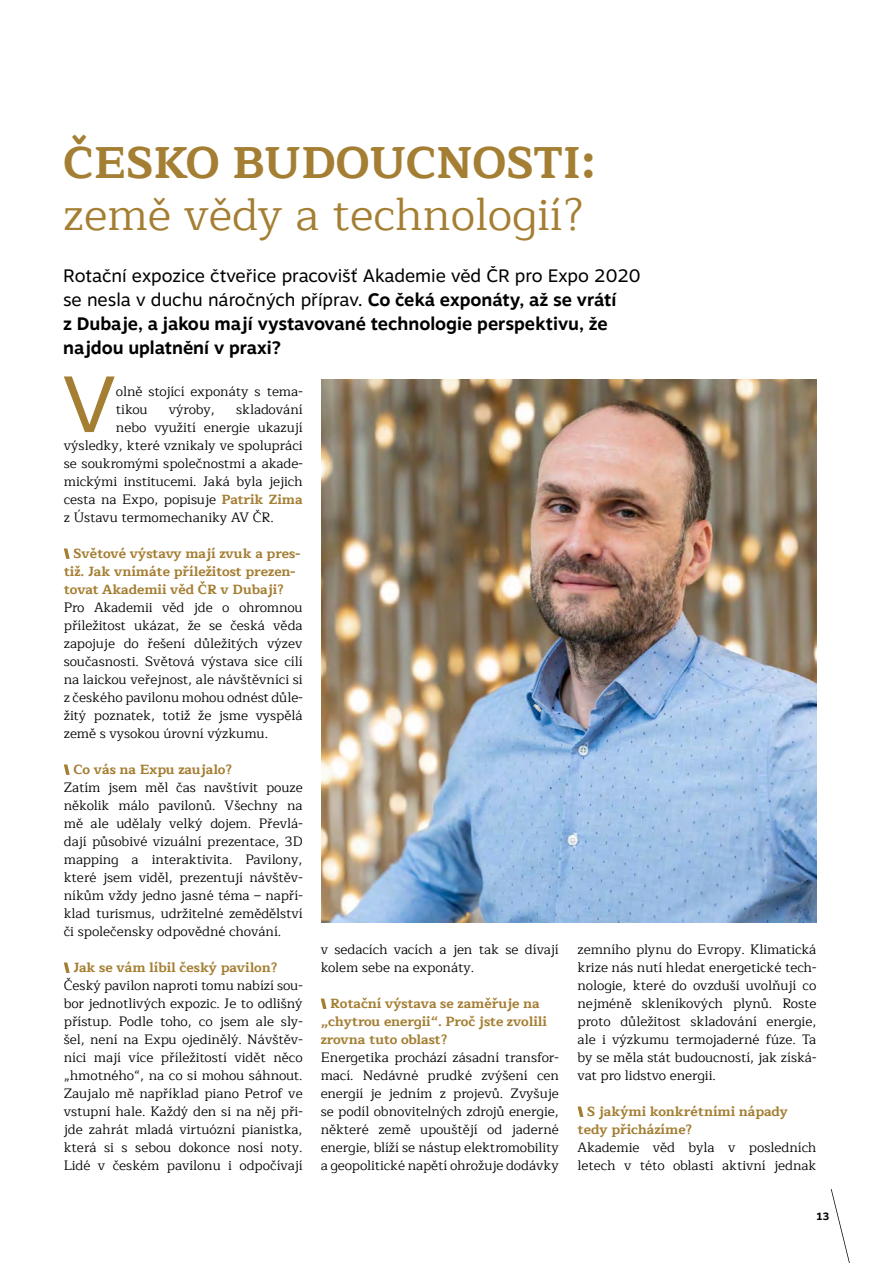
<style>
.page{position:relative;width:893px;height:1263px;background:#fff}
.page>*{position:absolute;margin:0;border:0;box-sizing:border-box;transform-origin:0 0}
.t1{font:79.35px "Motiva Sans";color:#a47e32}
.t2{font:45px "Maitree";color:#a47e32}
.t3{font:700 45px "Maitree";color:#a47e32}
.t4{font:700 18px/24px "Motiva Sans";color:#000}
.t5{font:13.5px/18px "Maitree";color:#000;text-align:justify}
.t6{font:700 13.5px/18px "Maitree";color:#a47e32}
.t7{font:700 10.5px "Motiva Sans";color:#000}
.s1{font-weight:400}
.s2{font-weight:700;color:#a47e32}
</style>
<div class="page">
<svg style="left:831px;top:1189px;width:19px;height:74px"></svg>
<svg style="left:64px;top:548px;width:6px;height:11px"></svg>
<svg style="left:64px;top:764px;width:6px;height:11px"></svg>
<svg style="left:64px;top:962px;width:6px;height:11px"></svg>
<svg style="left:321px;top:998px;width:6px;height:11px"></svg>
<svg style="left:578px;top:1106px;width:5px;height:11px"></svg>
<img style="left:322px;top:379px;width:494px;height:544px">
<h2 class="t3" style="left:63px;top:124px;width:534px">ČESKO BUDOUCNOSTI:</h2>
<h2 class="t2" style="left:63px;top:180px;width:522px">země vědy a technologií?</h2>
<h3 class="t4" style="left:63px;top:264px;width:579px"><span class="s1">Rotační expozice čtveřice pracovišť Akademie věd ČR pro Expo 2020 se nesla v duchu náročných příprav.</span> Co čeká exponáty, až se vrátí<br>z Dubaje, a jakou mají vystavované technologie perspektivu, že najdou uplatnění v praxi?</h3>
<h1 class="t1" style="left:63px;top:346px;width:55px">V</h1>
<p class="t5" style="left:116px;top:383px;width:188px">olně stojící exponáty s tema&shy;tikou</p>
<p class="t5" style="left:169px;top:401px;width:48px">výroby,</p>
<p class="t5" style="left:236px;top:401px;width:68px">skladování</p>
<p class="t5" style="left:116px;top:419px;width:188px">nebo využití energie ukazují</p>
<p class="t5" style="left:64px;top:437px;width:240px">výsledky, které vznikaly ve spolupráci</p>
<p class="t5" style="left:64px;top:455px;width:240px">se soukromými společnostmi a akade-</p>
<p class="t5" style="left:64px;top:473px;width:240px">mickými institucemi. Jaká byla jejich</p>
<p class="t5" style="left:64px;top:491px;width:240px">cesta na Expo, popisuje <span class="s2">Patrik Zima</span></p>
<p class="t5" style="left:64px;top:509px;width:212px">z Ústavu termomechaniky AV ČR.</p>
<p class="t6" style="left:64px;top:544px;width:238px;text-indent:10px">Světové výstavy mají zvuk a pres&shy;tiž. Jak vnímáte příležitost prezen&shy;tovat Akademii věd ČR v Dubaji?</p>
<p class="t5" style="left:64px;top:599px;width:240px">Pro Akademii věd jde o ohromnou příležitost ukázat, že se česká věda zapojuje do řešení důležitých výzev současnosti. Světová výstava sice cílí na laickou veřejnost, ale návštěvníci si z českého pavilonu mohou odnést důle&shy;žitý poznatek, totiž že jsme vyspělá země s vysokou úrovní výzkumu.</p>
<p class="t6" style="left:73px;top:760px;width:160px">Co vás na Expu zaujalo?</p>
<p class="t5" style="left:64px;top:779px;width:240px">Zatím jsem měl čas navštívit pouze několik málo pavilonů. Všechny na mě ale udělaly velký dojem. Převlá&shy;dají působivé vizuální prezentace, 3D mapping a interaktivita. Pavilony, které jsem viděl, prezentují návštěv&shy;níkům vždy jedno jasné téma – napří&shy;klad turismus, udržitelné zemědělství či společensky odpovědné chování.</p>
<p class="t6" style="left:73px;top:958px;width:205px">Jak se vám líbil český pavilon?</p>
<p class="t5" style="left:64px;top:977px;width:240px">Český pavilon naproti tomu nabízí sou&shy;bor jednotlivých expozic. Je to odlišný přístup. Podle toho, co jsem ale sly&shy;šel, není na Expu ojedinělý. Návštěv&shy;níci mají více příležitostí vidět něco „hmotného“, na co si mohou sáhnout.<br>Zaujalo mě například piano Petrof ve vstupní hale. Každý den si na něj při&shy;jde zahrát mladá virtuózní pianistka, která si s sebou dokonce nosí noty.<br>Lidé v českém pavilonu i odpočívají</p>
<p class="t5" style="left:321px;top:941px;width:240px">v sedacích vacích a jen tak se dívají kolem sebe na exponáty.</p>
<p class="t6" style="left:321px;top:994px;width:228px;text-indent:10px">Rotační výstava se zaměřuje na „chytrou energii“. Proč jste zvolili zrovna tuto oblast?</p>
<p class="t5" style="left:321px;top:1049px;width:240px">Energetika prochází zásadní transfor&shy;mací. Nedávné prudké zvýšení cen energií je jedním z projevů. Zvyšuje se podíl obnovitelných zdrojů energie, některé země upouštějí od jaderné energie, blíží se nástup elektromobility a geopolitické napětí ohrožuje dodávky</p>
<p class="t5" style="left:578px;top:941px;width:240px">zemního plynu do Evropy. Klimatická krize nás nutí hledat energetické tech&shy;nologie, které do ovzduší uvolňují co nejméně skleníkových plynů. Roste proto důležitost skladování energie, ale i výzkumu termojaderné fúze. Ta by se měla stát budoucností, jak získá&shy;vat pro lidstvo energii.</p>
<p class="t6" style="left:578px;top:1102px;width:212px;text-indent:10px">S jakými konkrétními nápady tedy přicházíme?</p>
<p class="t5" style="left:578px;top:1139px;width:240px">Akademie věd byla v posledních letech v této oblasti aktivní jednak</p>
<p class="t7" style="left:817px;top:1209px;width:14px">13</p>
</div>
